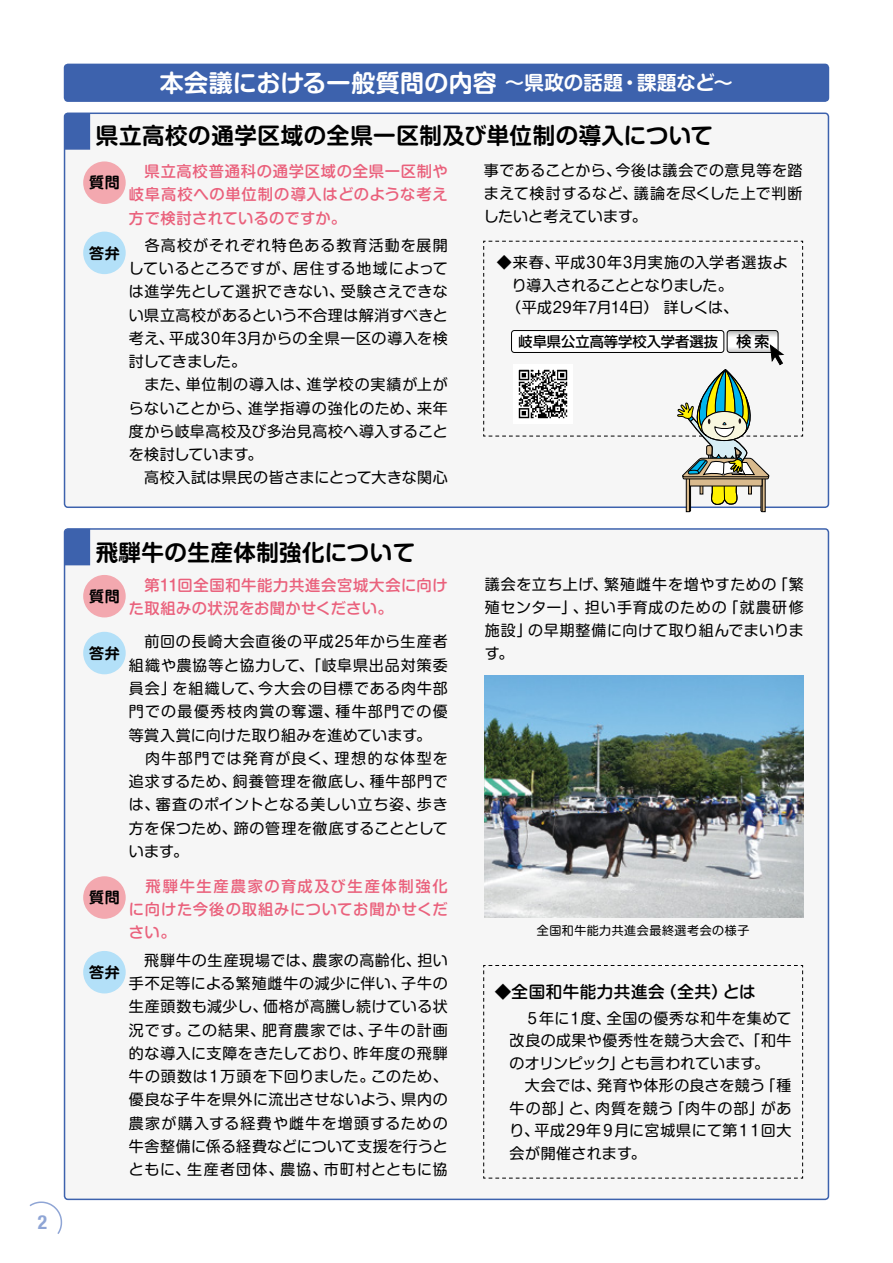
<style>
.page{position:relative;width:893px;height:1263px;background:#fff}
.page>*{position:absolute;margin:0;border:0;box-sizing:border-box;transform-origin:0 0}
.t1{font:700 24px "Shin M Go Pro De";letter-spacing:.01em;color:#fff}
.t2{font:700 22.5px "Shin M Go Pro De";letter-spacing:.02em;color:#000}
.t3{font:700 condensed 19.5px "Helvetica Neue";color:#8fa5d5}
.t4{font:500 16.5px "Shin M Go Pro";letter-spacing:.035em;color:#000}
.t5{font:500 15.3px/23.2px "Shin M Go Pro";letter-spacing:.04em;color:#ea617c;text-align:justify}
.t6{font:15px/23.2px "Shin M Go Pro";letter-spacing:.04em;color:#000;text-align:justify}
.t7{font:15px/22.5px "Shin M Go Pro";letter-spacing:.02em;color:#000}
.t8{font:15px "Shin M Go Pro";letter-spacing:.06em;color:#000}
.t9{font:15px "Shin M Go Pro";color:#000}
.t10{font:15px "Shin M Go Pro";letter-spacing:-.03em;color:#000}
.t11{font:700 15px "Shin M Go Pro De";letter-spacing:.04em;color:#000}
.t12{font:500 14.25px "Shin Go Pro";color:#000}
.t13{font:12px "Shin M Go Pro";letter-spacing:.045em;color:#000}
.s1{font-size:19.5px}
.s2{font-size:15px}
</style>
<div class="page">
<div style="left:65px;top:113px;width:763px;height:394px;background:#f6f6f6;border-radius:4px"></div>
<div style="left:65px;top:529px;width:763px;height:670px;background:#f6f6f6;border-radius:4px"></div>
<svg style="left:65px;top:529px;width:25px;height:36px"></svg>
<svg style="left:65px;top:113px;width:25px;height:37px"></svg>
<svg style="left:29px;top:1201px;width:34px;height:33px"></svg>
<div style="left:64px;top:64px;width:765px;height:38px;background:#3d62ad;border-radius:4px"></div>
<div style="left:83px;top:161px;width:43px;height:43px;background:#f3a8af;border-radius:50%"></div>
<div style="left:83px;top:232px;width:43px;height:42px;background:#b3e0f8;border-radius:50%"></div>
<img style="left:485px;top:675px;width:319px;height:243px">
<div style="left:83px;top:575px;width:43px;height:42px;background:#f3a8af;border-radius:50%"></div>
<div style="left:83px;top:876px;width:43px;height:43px;background:#f3a8af;border-radius:50%"></div>
<div style="left:83px;top:632px;width:43px;height:42px;background:#b3e0f8;border-radius:50%"></div>
<div style="left:83px;top:951px;width:43px;height:42px;background:#b3e0f8;border-radius:50%"></div>
<svg style="left:483px;top:965px;width:320px;height:214px"></svg>
<svg style="left:483px;top:241px;width:320px;height:271px"></svg>
<h3 class="t3" style="left:38px;top:1206px;width:11px">2</h3>
<h1 class="t1" style="left:160px;top:63px;width:575px">本会議における一般質問の内容 <span class="s1">～県政の話題・課題など～</span></h1>
<h2 class="t2" style="left:96px;top:117px;width:619px">県立高校の通学区域の全県一区制及び単位制の導入について</h2>
<p class="t11" style="left:89px;top:171px;width:32px">質問</p>
<p class="t5" style="left:129px;top:158px;width:320px;text-indent:16px">県立高校普通科の通学区域の全県一区制や岐阜高校への単位制の導入はどのような考え方で検討されているのですか。</p>
<p class="t11" style="left:89px;top:241px;width:32px">答弁</p>
<p class="t6" style="left:129px;top:232px;width:320px;text-align:left;text-indent:16px">各高校がそれぞれ特色ある教育活動を展開しているところですが、居住する地域によっては進学先として選択できない、受験さえできない県立高校があるという不合理は解消すべきと考え、平成30年3月からの全県一区の導入を検討してきました。<br>　また、単位制の導入は、進学校の実績が上がらないことから、進学指導の強化のため、来年度から岐阜高校及び多治見高校へ導入することを検討しています。<br>　高校入試は県民の皆さまにとって大きな関心</p>
<h2 class="t2" style="left:96px;top:534px;width:321px">飛騨牛の生産体制強化について</h2>
<p class="t11" style="left:89px;top:584px;width:32px">質問</p>
<p class="t11" style="left:89px;top:641px;width:32px">答弁</p>
<p class="t11" style="left:89px;top:885px;width:32px">質問</p>
<p class="t11" style="left:89px;top:960px;width:32px">答弁</p>
<p class="t5" style="left:129px;top:571px;width:320px">　第11回全国和牛能力共進会宮城大会に向けた取組みの状況をお聞かせください。</p>
<p class="t6" style="left:129px;top:628px;width:320px;text-align:left;text-indent:16px">前回の長崎大会直後の平成25年から生産者組織や農協等と協力して、「岐阜県出品対策委員会」を組織して、今大会の目標である肉牛部門での最優秀枝肉賞の奪還、種牛部門での優等賞入賞に向けた取り組みを進めています。　肉牛部門では発育が良く、理想的な体型を追求するため、飼養管理を徹底し、種牛部門では、審査のポイントとなる美しい立ち姿、歩き方を保つため、蹄の管理を徹底することとしています。</p>
<p class="t5" style="left:129px;top:872px;width:320px">　飛騨牛生産農家の育成及び生産体制強化に向けた今後の取組みについてお聞かせください。</p>
<p class="t6" style="left:129px;top:947px;width:320px">　飛騨牛の生産現場では、農家の高齢化、担い手不足等による繁殖雌牛の減少に伴い、子牛の生産頭数も減少し、価格が高騰し続けている状況です。この結果、肥育農家では、子牛の計画的な導入に支障をきたしており、昨年度の飛騨牛の頭数は１万頭を下回りました。このため、優良な子牛を県外に流出させないよう、県内の農家が購入する経費や雌牛を増頭するための牛舎整備に係る経費などについて支援を行うとともに、生産者団体、農協、市町村とともに協</p>
<p class="t6" style="left:484px;top:157px;width:320px">事であることから、今後は議会での意見等を踏まえて検討するなど、議論を尽くした上で判断したいと考えています。</p>
<p class="t8" style="left:497px;top:250px;width:292px">◆来春、平成30年3月実施の入学者選抜よ</p>
<p class="t10" style="left:512px;top:273px;width:223px">り導入されることとなりました。</p>
<p class="t9" style="left:506px;top:295px;width:233px">（平成29年7月14日） 詳しくは、</p>
<p class="t12" style="left:518px;top:330px;width:252px">岐阜県公立高等学校入学者選抜 <span class="s2">検索</span></p>
<p class="t6" style="left:485px;top:571px;width:320px">議会を立ち上げ、繁殖雌牛を増やすための「繁殖センター」、担い手育成のための「就農研修施設」の早期整備に向けて取り組んでまいります。</p>
<p class="t13" style="left:537px;top:921px;width:214px">全国和牛能力共進会最終選考会の様子</p>
<p class="t4" style="left:495px;top:978px;width:263px">◆全国和牛能力共進会（全共）とは</p>
<p class="t7" style="left:510px;top:1005px;width:284px">　５年に１度、全国の優秀な和牛を集めて改良の成果や優秀性を競う大会で、「和牛のオリンピック」とも言われています。<br>　大会では、発育や体形の良さを競う「種牛の部」と、肉質を競う「肉牛の部」があり、平成29年９月に宮城県にて第１１回大会が開催されます。</p>
</div>
